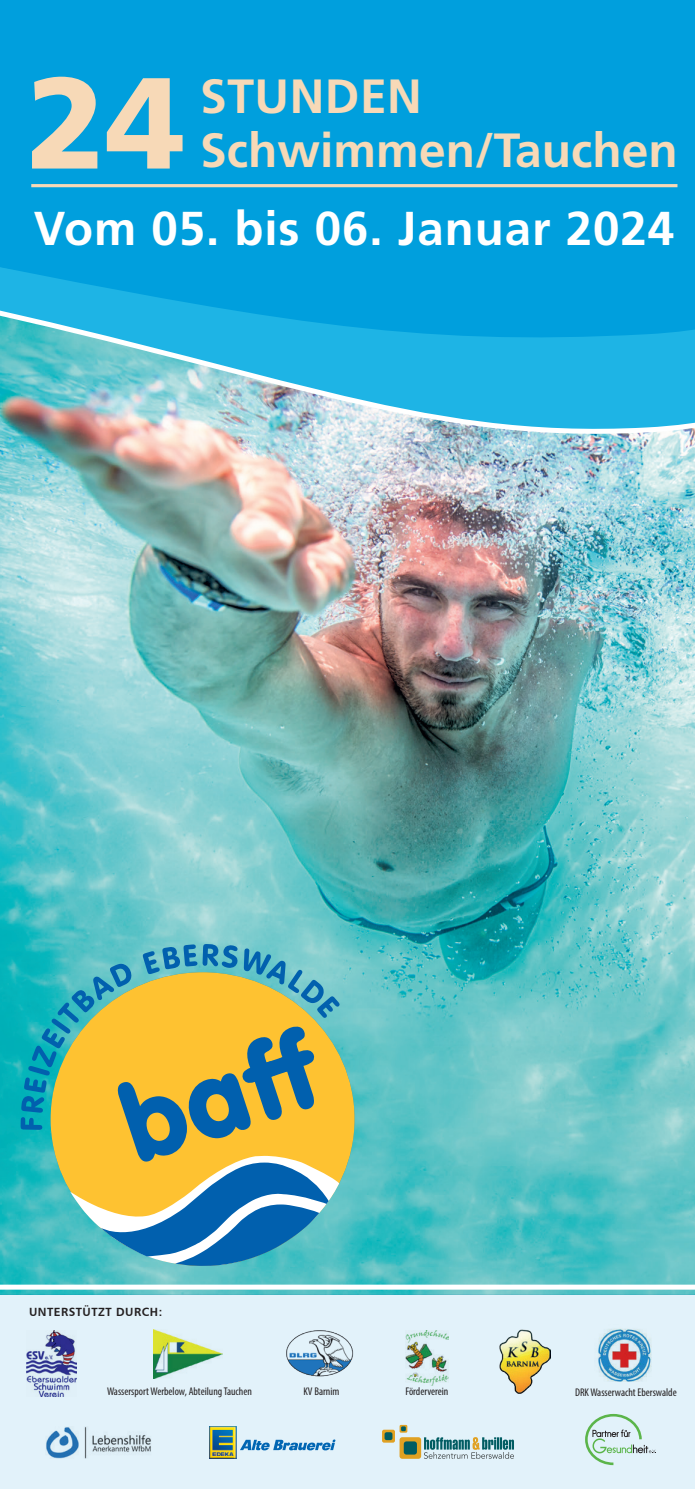
<style>
.page{position:relative;width:695px;height:1489px;background:#fff}
.page>*{position:absolute;margin:0;border:0;box-sizing:border-box;transform-origin:0 0}
.t1{font:900 129.25px "Frutiger";color:#f7d9b7}
.t2{font:700 48px "Frutiger";color:#f7d9b7}
.t3{font:700 47.5px "Frutiger";letter-spacing:.02em;color:#fff}
.t4{font:12px "Humanist 777 BT Bold B";letter-spacing:.04em;color:#231f20}
.t5{font:condensed 11.25px "Myriad Pro";color:#231f20}
</style>
<div class="page">
<img style="left:0;top:449px;width:694px;height:844px">
<svg style="left:234px;top:0;width:460px;height:445px;background:#14a7de"></svg>
<svg style="left:21px;top:944px;width:318px;height:321px;background:#8fad81"></svg>
<svg style="left:0;top:0;width:234px;height:516px;background:#37acd3"></svg>
<hr style="left:31px;top:184px;width:646px;height:3px;background:#f7d9b7">
<div style="left:0;top:1293px;width:694px;height:195px;background:#e2f2fa"></div>
<div style="left:0;top:1284px;width:694px;height:5px;background:#fff"></div>
<img style="left:286px;top:1330px;width:68px;height:47px">
<img style="left:405px;top:1330px;width:43px;height:55px">
<img style="left:154px;top:1329px;width:68px;height:48px">
<img style="left:499px;top:1329px;width:51px;height:64px">
<img style="left:598px;top:1328px;width:54px;height:54px">
<img style="left:27px;top:1330px;width:49px;height:66px">
<img style="left:46px;top:1426px;width:105px;height:32px">
<svg style="left:585px;top:1413px;width:71px;height:51px"></svg>
<img style="left:234px;top:1426px;width:2px;height:32px">
<svg style="left:210px;top:1426px;width:24px;height:30px"></svg>
<img style="left:210px;top:1456px;width:24px;height:2px">
<svg style="left:240px;top:1439px;width:95px;height:11px"></svg>
<div style="left:399px;top:1436px;width:22px;height:22px;background:#e0a122;border-radius:3px"></div>
<div style="left:403px;top:1441px;width:14px;height:13px;background:#005c62;border-radius:3px"></div>
<svg style="left:382px;top:1429px;width:13px;height:13px"></svg>
<svg style="left:384px;top:1431px;width:8px;height:8px"></svg>
<svg style="left:399px;top:1424px;width:8px;height:8px"></svg>
<svg style="left:401px;top:1426px;width:5px;height:4px"></svg>
<svg style="left:424px;top:1437px;width:90px;height:21px"></svg>
<h1 class="t1" style="left:27px;top:45px;width:160px">24</h1>
<h2 class="t2" style="left:200px;top:68px;width:223px">Stunden</h2>
<h2 class="t2" style="left:200px;top:122px;width:479px">Schwimmen/Tauchen</h2>
<h3 class="t3" style="left:34px;top:200px;width:641px">Vom 05. bis 06. Januar 2024</h3>
<p class="t4" style="left:29px;top:1303px;width:135px">UNTERSTÜTZT DURCH:</p>
<p class="t5" style="left:107px;top:1384px;width:146px">Wassersport Werbelow, Abteilung Tauchen</p>
<p class="t5" style="left:303px;top:1384px;width:37px">KV Barnim</p>
<p class="t5" style="left:405px;top:1384px;width:45px">Förderverein</p>
<p class="t5" style="left:575px;top:1385px;width:103px">DRK Wasserwacht Eberswalde</p>
</div>
